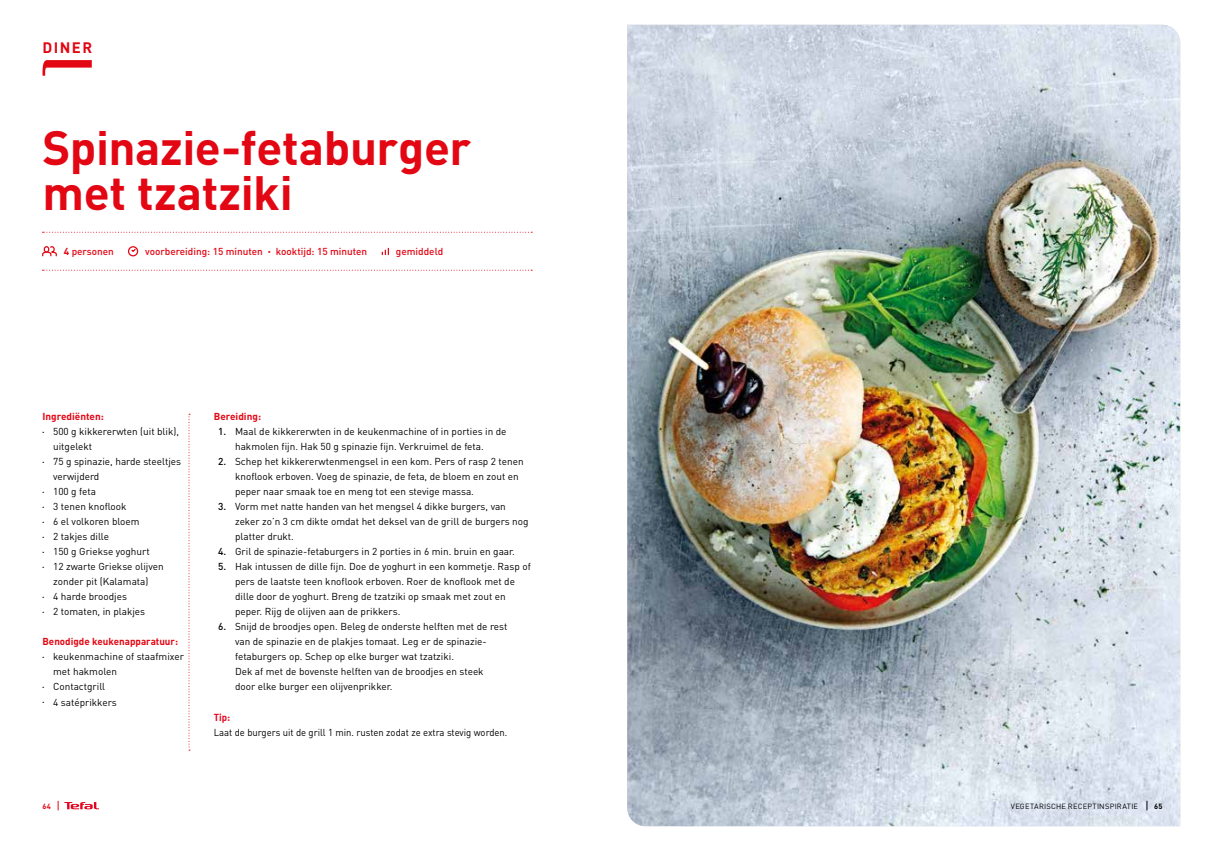
<style>
.page{position:relative;width:1205px;height:851px;background:#fff}
.page>*{position:absolute;margin:0;border:0;box-sizing:border-box;transform-origin:0 0}
.t1{font:700 47.5px/45px "DIN";letter-spacing:-.01em;color:#e30613}
.t2{font:700 15px "DIN";letter-spacing:.095em;color:#e30613}
.t3{font:10px/15px "DIN";color:#000}
.t4{font:10px/15px "DIN";color:#020203}
.t5{font:500 10px "DIN";color:#e30613}
.t6{font:10px "DIN";color:#000;scale:.95 1}
.t7{font:700 10px "DIN";color:#e30613}
.t8{font:10px "DIN Bold Alternate";color:#e4051f;scale:.95 1}
.t9{font:7.5px "DIN";letter-spacing:.03em;color:#020203}
.t10{font:700 7.5px "DIN";color:#e30613}
.t11{font:700 7.5px "DIN";color:#020203}
.s1{font-weight:700}
.s2{font-size:6.25px}
.s3{font-family:"Myriad Pro";font-size:6.25px}
.s4{font-weight:500}
</style>
<div class="page">
<img style="left:627px;top:25px;width:553px;height:801px">
<svg style="left:42px;top:246px;width:15px;height:11px"></svg>
<div style="left:128px;top:246px;width:10px;height:10px;border:1px solid #e30613;border-radius:50%"></div>
<svg style="left:130px;top:247px;width:7px;height:6px"></svg>
<svg style="left:382px;top:248px;width:7px;height:6px"></svg>
<svg style="left:43px;top:270px;width:489px;height:1px"></svg>
<svg style="left:43px;top:232px;width:489px;height:1px"></svg>
<svg style="left:189px;top:414px;width:1px;height:336px"></svg>
<svg style="left:43px;top:60px;width:49px;height:16px"></svg>
<svg style="left:58px;top:800px;width:41px;height:10px"></svg>
<h2 class="t2" style="left:43px;top:38px;width:51px">DINER</h2>
<h1 class="t1" style="left:43px;top:123px;width:430px">Spinazie-fetaburger met tzatziki</h1>
<p class="t5" style="left:64px;top:245px;width:52px"><span class="s1">4</span> personen</p>
<p class="t5" style="left:145px;top:245px;width:224px">voorbereiding: 15 minuten <span class="s2">•</span> kooktijd: 15 minuten</p>
<p class="t5" style="left:396px;top:245px;width:49px">gemiddeld</p>
<p class="t7" style="left:43px;top:410px;width:63px">Ingrediënten:</p>
<p class="t3" style="left:53px;top:424px;width:127px;text-indent:-11px"><span class="s3">•</span> 500 g kikkererwten (uit blik), uitgelekt</p>
<p class="t3" style="left:53px;top:454px;width:129px;text-indent:-11px"><span class="s3">•</span> 75 g spinazie, harde steeltjes verwijderd</p>
<p class="t3" style="left:43px;top:484px;width:55px"><span class="s3">•</span> 100 g feta</p>
<p class="t3" style="left:43px;top:499px;width:86px"><span class="s3">•</span> 3 tenen knoflook</p>
<p class="t3" style="left:43px;top:514px;width:99px"><span class="s3">•</span> 6 el volkoren bloem</p>
<p class="t3" style="left:43px;top:529px;width:68px"><span class="s3">•</span> 2 takjes dille</p>
<p class="t3" style="left:43px;top:544px;width:109px"><span class="s3">•</span> 150 g Griekse yoghurt</p>
<p class="t3" style="left:43px;top:559px;width:123px;text-align:center"><span class="s3">•</span> 12 zwarte Griekse olijven zonder pit (Kalamata)</p>
<p class="t3" style="left:43px;top:589px;width:86px"><span class="s3">•</span> 4 harde broodjes</p>
<p class="t3" style="left:43px;top:604px;width:104px"><span class="s3">•</span> 2 tomaten, in plakjes</p>
<p class="t7" style="left:43px;top:635px;width:137px">Benodigde keukenapparatuur:</p>
<p class="t4" style="left:53px;top:649px;width:132px;text-indent:-11px"><span class="s3">•</span> keukenmachine of staafmixer met hakmolen</p>
<p class="t4" style="left:43px;top:679px;width:64px"><span class="s3">•</span> Contactgrill</p>
<p class="t4" style="left:43px;top:694px;width:76px"><span class="s3">•</span> 4 satéprikkers</p>
<p class="t7" style="left:214px;top:410px;width:49px">Bereiding:</p>
<p class="t3" style="left:218px;top:424px;width:290px;text-align:center"><span class="s4">1.</span> Maal de kikkererwten in de keukenmachine of in porties in de hakmolen fijn. Hak 50 g spinazie fijn. Verkruimel de feta.</p>
<p class="t3" style="left:235px;top:454px;width:290px;text-indent:-17px"><span class="s4">2.</span> Schep het kikkererwtenmengsel in een kom. Pers of rasp 2 tenen knoflook erboven. Voeg de spinazie, de feta, de bloem en zout en peper naar smaak toe en meng tot een stevige massa.</p>
<p class="t3" style="left:235px;top:499px;width:295px;text-indent:-17px"><span class="s4">3.</span> Vorm met natte handen van het mengsel 4 dikke burgers, van zeker zo’n 3 cm dikte omdat het deksel van de grill de burgers nog platter drukt.</p>
<p class="t3" style="left:218px;top:544px;width:298px"><span class="s4">4.</span> Gril de spinazie-fetaburgers in 2 porties in 6 min. bruin en gaar.</p>
<p class="t3" style="left:235px;top:559px;width:297px;text-indent:-17px"><span class="s4">5.</span> Hak intussen de dille fijn. Doe de yoghurt in een kommetje. Rasp of pers de laatste teen knoflook erboven. Roer de knoflook met de dille door de yoghurt. Breng de tzatziki op smaak met zout en peper. Rijg de olijven aan de prikkers.</p>
<p class="t3" style="left:235px;top:619px;width:274px;text-indent:-17px"><span class="s4">6.</span> Snijd de broodjes open. Beleg de onderste helften met de rest van de spinazie en de plakjes tomaat. Leg er de spinazie&shy;fetaburgers op. Schep op elke burger wat tzatziki.<br>Dek af met de bovenste helften van de broodjes en steek<br>door elke burger een olijvenprikker.</p>
<p class="t8" style="left:214px;top:710px;width:19px">Tip:</p>
<p class="t6" style="left:214px;top:725px;width:311px">Laat de burgers uit de grill 1 min. rusten zodat ze extra stevig worden.</p>
<p class="t10" style="left:43px;top:801px;width:10px">64</p>
<p class="t9" style="left:1011px;top:801px;width:129px">VEGETARISCHE RECEPTINSPIRATIE</p>
<p class="t11" style="left:1154px;top:801px;width:10px">65</p>
</div>
